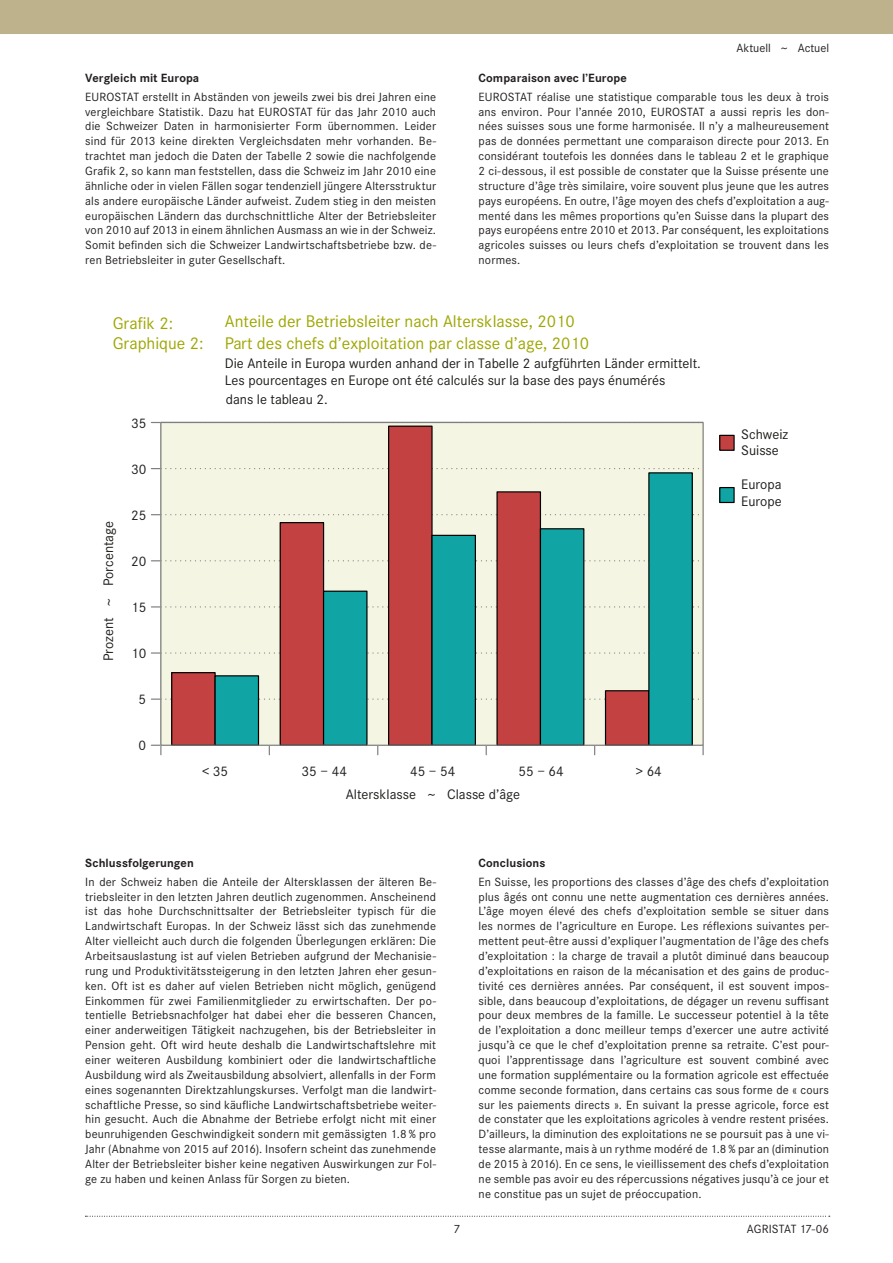
<style>
.page{position:relative;width:893px;height:1263px;background:#fff}
.page>*{position:absolute;margin:0;border:0;box-sizing:border-box;transform-origin:0 0}
.t1{font:17.55px/21.6px "Corporate S";color:#9fa600}
.t2{font:14.4px/16.8px "Corporate S";color:#1d1d1b}
._04_Lauftext_franz{font:12.3px/14.9px "Corporate S";letter-spacing:.01em;color:#231f20;text-align:justify}
._04_Lauftext_de{font:12.3px/14.9px "Corporate S";letter-spacing:.01em;color:#231f20;text-align:justify}
._04_Lauftext_Unterti{font:700 12.3px "Corporate S";letter-spacing:.005em;color:#231f20}
._01_Kopfzeile_Abschn{font:12.3px "Corporate S";color:#231f20}
._01_Fusszeile{font:12.3px "Corporate S";color:#231f20}
</style>
<div class="page">
<svg style="left:85px;top:1216px;width:745px;height:1px"></svg>
<div style="left:0;top:0;width:893px;height:34px;background:#beb28d"></div>
<svg style="left:702px;top:746px;width:2px;height:9px"></svg>
<svg style="left:151px;top:745px;width:10px;height:10px"></svg>
<div style="left:161px;top:422px;width:542px;height:323px;background:#f4f5e3"></div>
<svg style="left:151px;top:468px;width:548px;height:1px"></svg>
<svg style="left:151px;top:514px;width:548px;height:1px"></svg>
<svg style="left:151px;top:560px;width:548px;height:1px"></svg>
<svg style="left:151px;top:606px;width:548px;height:1px"></svg>
<svg style="left:151px;top:652px;width:548px;height:2px"></svg>
<svg style="left:151px;top:698px;width:548px;height:39px"></svg>
<div style="left:172px;top:673px;width:43px;height:72px;background:#c34141"></div>
<div style="left:171px;top:672px;width:45px;height:74px;border:1px solid #000"></div>
<div style="left:215px;top:676px;width:43px;height:69px;background:#10a5a4"></div>
<div style="left:215px;top:675px;width:44px;height:71px;border:1px solid #000"></div>
<div style="left:280px;top:523px;width:44px;height:222px;background:#c34141"></div>
<div style="left:280px;top:522px;width:44px;height:224px;border:1px solid #000"></div>
<div style="left:324px;top:591px;width:43px;height:154px;background:#10a5a4"></div>
<div style="left:323px;top:591px;width:45px;height:155px;border:1px solid #000"></div>
<div style="left:389px;top:426px;width:43px;height:319px;background:#c34141"></div>
<div style="left:388px;top:426px;width:45px;height:320px;border:1px solid #000"></div>
<div style="left:432px;top:535px;width:43px;height:210px;background:#10a5a4"></div>
<div style="left:431px;top:535px;width:45px;height:211px;border:1px solid #000"></div>
<div style="left:497px;top:492px;width:43px;height:253px;background:#c34141"></div>
<div style="left:540px;top:529px;width:44px;height:216px;background:#10a5a4"></div>
<div style="left:540px;top:528px;width:44px;height:218px;border:1px solid #000"></div>
<div style="left:605px;top:691px;width:44px;height:54px;background:#c34141"></div>
<div style="left:605px;top:690px;width:44px;height:56px;border:1px solid #000"></div>
<div style="left:649px;top:473px;width:43px;height:272px;background:#10a5a4"></div>
<div style="left:648px;top:472px;width:45px;height:274px;border:1px solid #000"></div>
<div style="left:720px;top:435px;width:14px;height:15px;background:#c34141"></div>
<div style="left:719px;top:435px;width:16px;height:16px;border:1px solid #000"></div>
<div style="left:720px;top:488px;width:14px;height:14px;background:#10a5a4"></div>
<div style="left:719px;top:487px;width:16px;height:16px;border:1px solid #000"></div>
<p class="_04_Lauftext_Unterti" style="left:85px;top:70px;width:116px">Vergleich mit Europa</p>
<p class="_04_Lauftext_de" style="left:85px;top:89px;width:352px">EUROSTAT erstellt in Abständen von jeweils zwei bis drei Jahren eine vergleichbare Statistik. Dazu hat EUROSTAT für das Jahr 2010 auch die Schweizer Daten in harmonisierter Form übernommen. Leider sind für 2013 keine direkten Vergleichsdaten mehr vorhanden. Be&shy;trachtet man jedoch die Daten der Tabelle 2 sowie die nachfolgende Grafik 2, so kann man feststellen, dass die Schweiz im Jahr 2010 eine ähnliche oder in vielen Fällen sogar tendenziell jüngere Altersstruktur als andere europäische Länder aufweist. Zudem stieg in den meisten europäischen Ländern das durchschnittliche Alter der Betriebsleiter von 2010 auf 2013 in einem ähnlichen Ausmass an wie in der Schweiz.<br>Somit befinden sich die Schweizer Landwirtschaftsbetriebe bzw. de&shy;ren Betriebsleiter in guter Gesellschaft.</p>
<p class="_01_Kopfzeile_Abschn" style="left:736px;top:41px;width:94px">Aktuell ~ Actuel</p>
<p class="_04_Lauftext_Unterti" style="left:479px;top:70px;width:150px">Comparaison avec l’Europe</p>
<p class="_04_Lauftext_franz" style="left:479px;top:89px;width:352px">EUROSTAT réalise une statistique comparable tous les deux à trois ans environ. Pour l’année 2010, EUROSTAT a aussi repris les don&shy;nées suisses sous une forme harmonisée. Il n’y a malheureusement pas de données permettant une comparaison directe pour 2013. En considérant toutefois les données dans le tableau 2 et le graphique 2 ci-dessous, il est possible de constater que la Suisse présente une structure d’âge très similaire, voire souvent plus jeune que les autres pays européens. En outre, l’âge moyen des chefs d’exploitation a aug&shy;menté dans les mêmes proportions qu’en Suisse dans la plupart des pays européens entre 2010 et 2013. Par conséquent, les exploitations agricoles suisses ou leurs chefs d’exploitation se trouvent dans les normes.</p>
<p class="t1" style="left:113px;top:311px;width:478px;text-indent:112px">Anteile der Betriebsleiter nach Altersklasse, 2010<br>Graphique 2: Part des chefs d’exploitation par classe d’age, 2010</p>
<p class="t2" style="left:225px;top:355px;width:478px">Die Anteile in Europa wurden anhand der in Tabelle 2 aufgführten Länder ermittelt.<br>Les pourcentages en Europe ont été calculés sur la base des pays énumérés</p>
<p class="t2" style="left:226px;top:391px;width:103px">dans le tableau 2.</p>
<p class="t1" style="left:113px;top:312px;width:62px">Grafik 2:</p>
<p class="t2" style="left:131px;top:415px;width:17px">35</p>
<p class="t2" style="left:100px;top:661px;width:142px;rotate:-90deg">Prozent ~ Porcentage</p>
<p class="t2" style="left:131px;top:461px;width:17px">30</p>
<p class="t2" style="left:131px;top:507px;width:17px">25</p>
<p class="t2" style="left:131px;top:553px;width:17px">20</p>
<p class="t2" style="left:131px;top:599px;width:17px">15</p>
<p class="t2" style="left:131px;top:645px;width:17px">10</p>
<p class="t2" style="left:138px;top:691px;width:9px">5</p>
<p class="t2" style="left:138px;top:737px;width:9px">0</p>
<p class="t2" style="left:202px;top:763px;width:28px">&lt; 35</p>
<p class="t2" style="left:302px;top:763px;width:47px">35 − 44</p>
<p class="t2" style="left:410px;top:763px;width:47px">45 − 54</p>
<p class="t2" style="left:518px;top:763px;width:47px">55 − 64</p>
<p class="t2" style="left:636px;top:763px;width:28px">&gt; 64</p>
<p class="t2" style="left:346px;top:785px;width:176px">Altersklasse ~ Classe d’âge</p>
<p class="t2" style="left:741px;top:426px;width:49px">Schweiz<br>Suisse</p>
<p class="t2" style="left:741px;top:476px;width:42px">Europa<br>Europe</p>
<p class="_04_Lauftext_Unterti" style="left:85px;top:855px;width:110px">Schlussfolgerungen</p>
<p class="_04_Lauftext_de" style="left:85px;top:874px;width:352px">In der Schweiz haben die Anteile der Altersklassen der älteren Be&shy;triebsleiter in den letzten Jahren deutlich zugenommen. Anscheinend ist das hohe Durchschnittsalter der Betriebsleiter typisch für die Landwirtschaft Europas. In der Schweiz lässt sich das zunehmende Alter vielleicht auch durch die folgenden Überlegungen erklären: Die Arbeitsauslastung ist auf vielen Betrieben aufgrund der Mechanisie&shy;rung und Produktivitätssteigerung in den letzten Jahren eher gesun&shy;ken. Oft ist es daher auf vielen Betrieben nicht möglich, genügend Einkommen für zwei Familienmitglieder zu erwirtschaften. Der po&shy;tentielle Betriebsnachfolger hat dabei eher die besseren Chancen, einer anderweitigen Tätigkeit nachzugehen, bis der Betriebsleiter in Pension geht. Oft wird heute deshalb die Landwirtschaftslehre mit einer weiteren Ausbildung kombiniert oder die landwirtschaftliche Ausbildung wird als Zweitausbildung absolviert, allenfalls in der Form eines sogenannten Direktzahlungskurses. Verfolgt man die landwirt&shy;schaftliche Presse, so sind käufliche Landwirtschaftsbetriebe weiter&shy;hin gesucht. Auch die Abnahme der Betriebe erfolgt nicht mit einer beunruhigenden Geschwindigkeit sondern mit gemässigten 1.8 % pro Jahr (Abnahme von 2015 auf 2016). Insofern scheint das zunehmende Alter der Betriebsleiter bisher keine negativen Auswirkungen zur Fol&shy;ge zu haben und keinen Anlass für Sorgen zu bieten.</p>
<p class="_01_Fusszeile" style="left:454px;top:1222px;width:8px">7</p>
<p class="_04_Lauftext_Unterti" style="left:479px;top:855px;width:68px">Conclusions</p>
<p class="_04_Lauftext_franz" style="left:479px;top:874px;width:352px">En Suisse, les proportions des classes d’âge des chefs d’exploitation plus âgés ont connu une nette augmentation ces dernières années.<br>L’âge moyen élevé des chefs d’exploitation semble se situer dans les normes de l’agriculture en Europe. Les réflexions suivantes per&shy;mettent peut-être aussi d’expliquer l’augmentation de l’âge des chefs d’exploitation : la charge de travail a plutôt diminué dans beaucoup d’exploitations en raison de la mécanisation et des gains de produc&shy;tivité ces dernières années. Par conséquent, il est souvent impos&shy;sible, dans beaucoup d’exploitations, de dégager un revenu suffisant pour deux membres de la famille. Le successeur potentiel à la tête de l’exploitation a donc meilleur temps d’exercer une autre activité jusqu’à ce que le chef d’exploitation prenne sa retraite. C’est pour&shy;quoi l’apprentissage dans l’agriculture est souvent combiné avec une formation supplémentaire ou la formation agricole est effectuée comme seconde formation, dans certains cas sous forme de « cours sur les paiements directs ». En suivant la presse agricole, force est de constater que les exploitations agricoles à vendre restent prisées.<br>D’ailleurs, la diminution des exploitations ne se poursuit pas à une vi&shy;tesse alarmante, mais à un rythme modéré de 1.8 % par an (diminution de 2015 à 2016). En ce sens, le vieillissement des chefs d’exploitation ne semble pas avoir eu des répercussions négatives jusqu’à ce jour et ne constitue pas un sujet de préoccupation.</p>
<p class="_04_Lauftext_franz" style="left:747px;top:1222px;width:84px">AGRISTAT 17-06</p>
</div>
